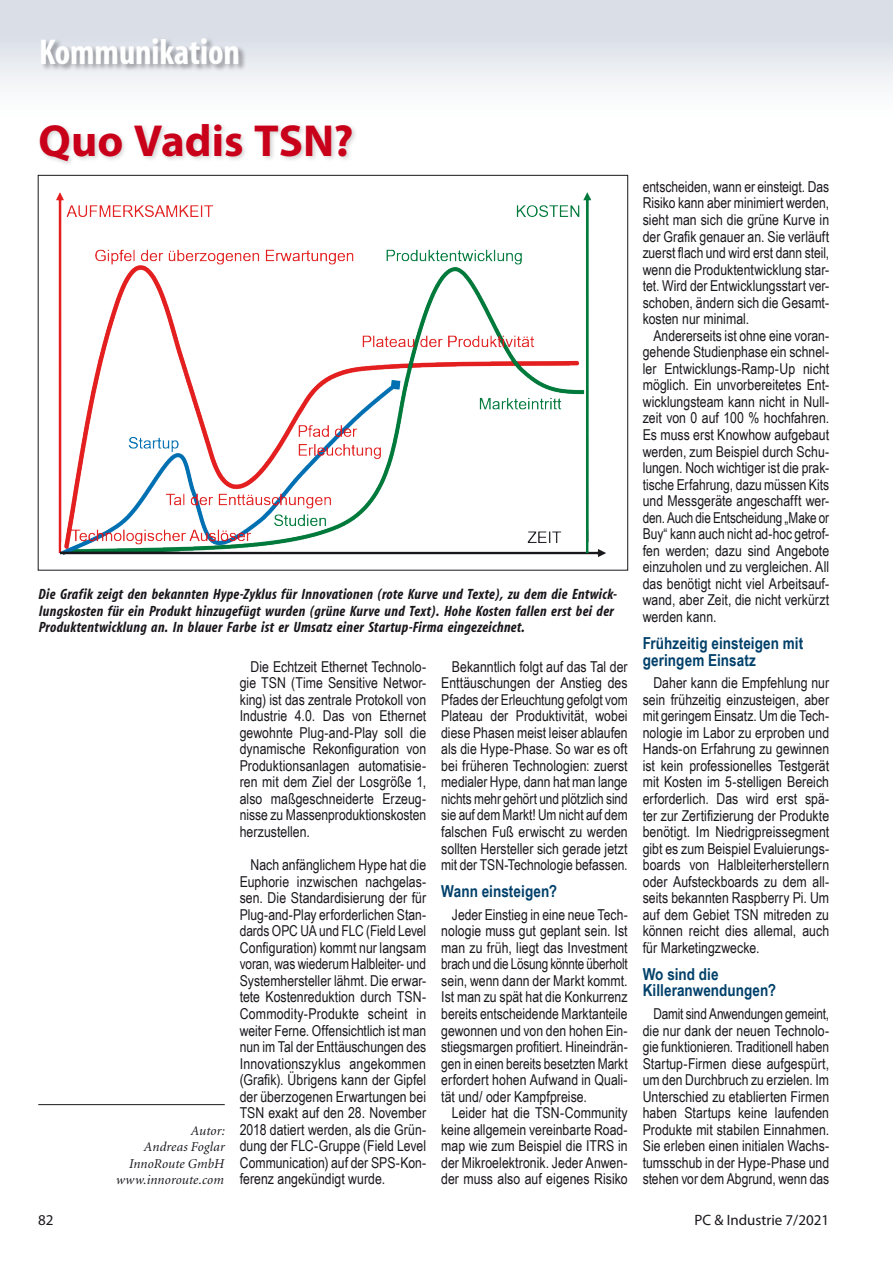
<style>
.page{position:relative;width:893px;height:1263px;background:#fff}
.page>*{position:absolute;margin:0;border:0;box-sizing:border-box;transform-origin:0 0}
.t1{font:700 45px "Myriad Pro";color:#c90019}
.t2{font:700 condensed 36px "Myriad";letter-spacing:-.005em;color:#fff}
.t3{font:700 16.5px/16.5px "Arial Narrow";letter-spacing:.005em;color:#00406a}
.t4{font:15px/16.5px "Arial Narrow";color:#1a171c;text-align:justify}
.t5{font:15px/16.5px "Arial Narrow";color:#1a171c;text-align:justify;scale:.96 1}
.t6{font:italic 700 condensed 15px/16.5px "Myriad";letter-spacing:.02em;color:#1a171c}
.t7{font:15px "Myriad Pro";color:#1a171c}
.t8{font:italic 13.5px/16.5px "Minion";letter-spacing:.01em;color:#1a171c;text-align:right}
</style>
<div class="page">
<div style="left:0;top:0;width:893px;height:128px;background:linear-gradient(to bottom,#d2d8e2,#fff)"></div>
<svg style="left:892px;top:0;width:1px;height:128px"></svg>
<div style="left:41px;top:37px;width:206px;height:36px;background:#1a171c;opacity:.4"></div>
<div style="left:38px;top:122px;width:321px;height:46px;background:#1a171c;opacity:.2"></div>
<hr style="left:38px;top:1104px;width:187px;height:1px;background:#1a171c">
<img style="left:56px;top:192px;width:550px;height:365px">
<h2 class="t2" style="left:39px;top:34px;width:202px">Kommunikation</h2>
<h1 class="t1" style="left:38px;top:112px;width:317px">Quo Vadis TSN?</h1>
<p class="t6" style="left:39px;top:586px;width:580px">Die Grafik zeigt den bekannten Hype-Zyklus für Innovationen (rote Kurve und Texte), zu dem die Entwick&shy;lungskosten für ein Produkt hinzugefügt wurden (grüne Kurve und Text). Hohe Kosten fallen erst bei der<br>Produktentwicklung an. In blauer Farbe ist er Umsatz einer Startup-Firma eingezeichnet.</p>
<p class="t8" style="left:116px;top:1123px;width:110px">Autor:<br>Andreas Foglar<br>InnoRoute GmbH www.innoroute.com</p>
<p class="t4" style="left:240px;top:657px;width:188px;text-indent:11px">Die Echtzeit Ethernet Technolo&shy;gie TSN (Time Sensitive Networ&shy;king) ist das zentrale Protokoll von Industrie 4.0. Das von Ethernet gewohnte Plug-and-Play soll die dynamische Rekonfiguration von Produktionsanlagen automatisie&shy;ren mit dem Ziel der Losgröße 1, also maßgeschneiderte Erzeug&shy;nisse zu Massenproduktionskosten herzustellen.</p>
<p class="t4" style="left:240px;top:856px;width:188px;text-indent:11px">Nach anfänglichem Hype hat die Euphorie inzwischen nachgelas&shy;sen. Die Standardisierung der für Plug-and-Play erforderlichen Stan&shy;dards OPC UA und FLC (Field Level Configuration) kommt nur langsam voran, was wiederum Halbleiter- und Systemhersteller lähmt. Die erwar&shy;tete Kostenreduktion durch TSN-Commodity-Produkte scheint in weiter Ferne. Offensichtlich ist man nun im Tal der Enttäuschungen des Innovationszyklus angekommen (Grafik). Übrigens kann der Gipfel der überzogenen Erwartungen bei TSN exakt auf den 28. November 2018 datiert werden, als die Grün&shy;dung der FLC-Gruppe (Field Level Communication) auf der SPS-Kon&shy;ferenz angekündigt wurde.</p>
<p class="t4" style="left:441px;top:657px;width:188px;text-indent:11px">Bekanntlich folgt auf das Tal der Enttäuschungen der Anstieg des Pfades der Erleuchtung gefolgt vom Plateau der Produktivität, wobei diese Phasen meist leiser ablaufen als die Hype-Phase. So war es oft bei früheren Technologien: zuerst medialer Hype, dann hat man lange nichts mehr gehört und plötzlich sind sie auf dem Markt! Um nicht auf dem falschen Fuß erwischt zu werden sollten Hersteller sich gerade jetzt mit der TSN-Technologie befassen.</p>
<p class="t3" style="left:441px;top:882px;width:117px">Wann einsteigen?</p>
<p class="t4" style="left:441px;top:906px;width:188px;text-indent:11px">Jeder Einstieg in eine neue Tech&shy;nologie muss gut geplant sein. Ist man zu früh, liegt das Investment brach und die Lösung könnte überholt sein, wenn dann der Markt kommt.<br>Ist man zu spät hat die Konkurrenz bereits entscheidende Marktanteile gewonnen und von den hohen Ein&shy;stiegsmargen profitiert. Hineindrän&shy;gen in einen bereits besetzten Markt erfordert hohen Aufwand in Quali&shy;tät und/ oder Kampfpreise.</p>
<p class="t4" style="left:441px;top:1104px;width:188px;text-indent:11px">Leider hat die TSN-Community keine allgemein vereinbarte Road&shy;map wie zum Beispiel die ITRS in der Mikroelektronik. Jeder Anwen&shy;der muss also auf eigenes Risiko</p>
<p class="t4" style="left:643px;top:178px;width:188px">entscheiden, wann er einsteigt. Das Risiko kann aber minimiert werden, sieht man sich die grüne Kurve in der Grafik genauer an. Sie verläuft zuerst flach und wird erst dann steil, wenn die Produktentwicklung star&shy;tet. Wird der Entwicklungsstart ver&shy;schoben, ändern sich die Gesamt&shy;kosten nur minimal.</p>
<p class="t4" style="left:643px;top:327px;width:188px;text-indent:11px">Andererseits ist ohne eine voran&shy;gehende Studienphase ein schnel&shy;ler Entwicklungs-Ramp-Up nicht möglich. Ein unvorbereitetes Ent&shy;wicklungsteam kann nicht in Null&shy;zeit von 0 auf 100 % hochfahren.<br>Es muss erst Knowhow aufgebaut werden, zum Beispiel durch Schu&shy;lungen. Noch wichtiger ist die prak&shy;tische Erfahrung, dazu müssen Kits und Messgeräte angeschafft wer&shy;den. Auch die Entscheidung „Make or Buy“ kann auch nicht ad-hoc getrof&shy;fen werden; dazu sind Angebote einzuholen und zu vergleichen. All das benötigt nicht viel Arbeitsauf&shy;wand, aber Zeit, die nicht verkürzt werden kann.</p>
<p class="t3" style="left:643px;top:634px;width:162px">Frühzeitig einsteigen mit geringem Einsatz</p>
<p class="t4" style="left:643px;top:674px;width:188px;text-indent:11px">Daher kann die Empfehlung nur sein frühzeitig einzusteigen, aber mit geringem Einsatz. Um die Tech&shy;nologie im Labor zu erproben und Hands-on Erfahrung zu gewinnen ist kein professionelles Testgerät mit Kosten im 5-stelligen Bereich erforderlich. Das wird erst spä&shy;ter zur Zertifizierung der Produkte benötigt. Im Niedrigpreissegment gibt es zum Beispiel Evaluierungs&shy;boards von Halbleiterherstellern oder Aufsteckboards zu dem all&shy;seits bekannten Raspberry Pi. Um auf dem Gebiet TSN mitreden zu können reicht dies allemal, auch für Marketingzwecke.</p>
<p class="t3" style="left:643px;top:965px;width:135px">Wo sind die<br>Killeranwendungen?</p>
<p class="t5" style="left:643px;top:1005px;width:196px;text-indent:11px">Damit sind Anwendungen gemeint, die nur dank der neuen Technolo&shy;gie funktionieren. Traditionell haben Startup-Firmen diese aufgespürt, um den Durchbruch zu erzielen. Im Unterschied zu etablierten Firmen haben Startups keine laufenden Produkte mit stabilen Einnahmen.<br>Sie erleben einen initialen Wachs&shy;tumsschub in der Hype-Phase und stehen vor dem Abgrund, wenn das</p>
<p class="t7" style="left:38px;top:1210px;width:17px">82</p>
<p class="t7" style="left:695px;top:1210px;width:136px">PC &amp; Industrie 7/2021</p>
</div>
